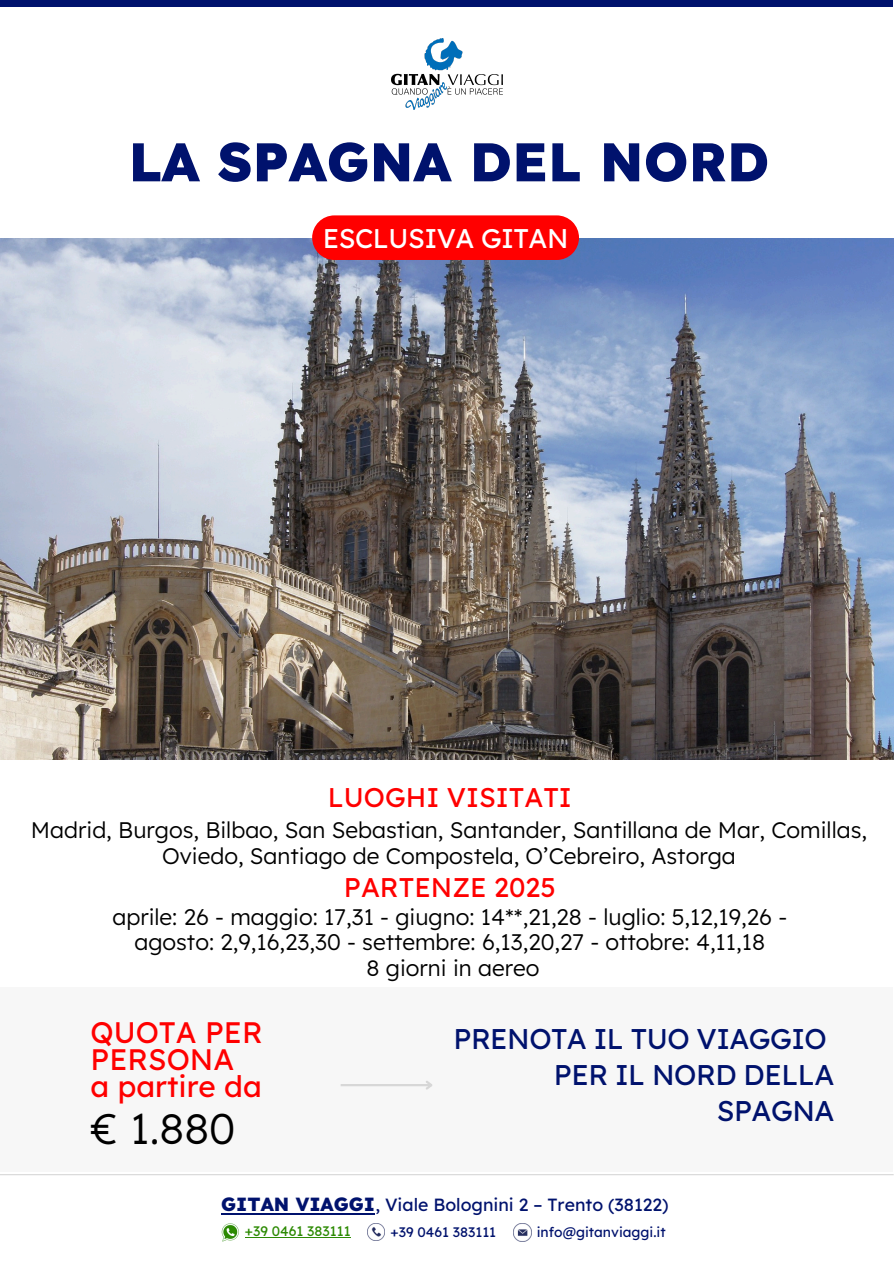
<style>
.page{position:relative;width:894px;height:1264px;background:#fff}
.page>*{position:absolute;margin:0;border:0;box-sizing:border-box;transform-origin:0 0}
.t1{font:800 54.3px "Lexend";color:#00126d}
.t2{font:300 42.75px "Lexend";color:#000}
.t3{font:29.55px/27px "Lexend";color:#f00}
.t4{font:28.5px/36px "Lexend";letter-spacing:-.02em;color:#00126d;text-align:right}
.t5{font:27px "Lexend";color:#f00}
.t6{font:27px "Lexend";letter-spacing:-.02em;color:#fff}
.t7{font:300 22.5px/25.8px "Lexend";color:#000;text-align:center}
.t8{font:17.7px "Lexend";color:#00126d}
.t9{font:13.8px "Lexend";color:#00126d}
.t10{font:13.8px "Lexend";color:#2c8a03}
.s1{font-weight:800;font-size:19.05px}
</style>
<div class="page">
<div style="left:1px;top:986px;width:891px;height:185px;background:#f7f7f7"></div>
<hr style="left:0;top:1174px;width:893px;height:1px;background:#d7d7d7">
<div style="left:1px;top:0;width:891px;height:7px;background:#00126d"></div>
<hr style="left:340px;top:1083px;width:91px;height:3px;background:#d7d7d7">
<svg style="left:423px;top:1081px;width:9px;height:9px"></svg>
<img style="left:221px;top:1223px;width:18px;height:18px">
<hr style="left:245px;top:1236px;width:105px;height:1px;background:#2c8a03">
<img style="left:367px;top:1223px;width:17px;height:17px">
<img style="left:513px;top:1223px;width:18px;height:18px">
<hr style="left:221px;top:1213px;width:154px;height:1px;background:#00126d">
<img style="left:391px;top:38px;width:111px;height:71px">
<img style="left:0;top:238px;width:893px;height:521px">
<div style="left:312px;top:215px;width:267px;height:45px;background:#f00"></div>
<h3 class="t1" style="left:128px;top:127px;width:642px">LA SPAGNA DEL NORD</h3>
<p class="t6" style="left:322px;top:221px;width:247px">ESCLUSIVA GITAN</p>
<h3 class="t5" style="left:328px;top:779px;width:245px">LUOGHI VISITATI</h3>
<h3 class="t7" style="left:31px;top:816px;width:837px">Madrid, Burgos, Bilbao, San Sebastian, Santander, Santillana de Mar, Comillas,<br>Oviedo, Santiago de Compostela, O’Cebreiro, Astorga</h3>
<p class="t5" style="left:344px;top:870px;width:213px">PARTENZE 2025</p>
<h5 class="t7" style="left:112px;top:903px;width:676px">aprile: 26 - maggio: 17,31 - giugno: 14**,21,28 - luglio: 5,12,19,26 - agosto: 2,9,16,23,30 - settembre: 6,13,20,27 - ottobre: 4,11,18<br>8 giorni in aereo</h5>
<p class="t3" style="left:91px;top:1018px;width:173px">QUOTA PER<br>PERSONA<br>a partire da</p>
<h1 class="t2" style="left:91px;top:1100px;width:146px">€ 1.880</h1>
<h6 class="t4" style="left:453px;top:1020px;width:382px">PRENOTA IL TUO VIAGGIO<br>PER IL NORD DELLA<br>SPAGNA</h6>
<p class="t8" style="left:221px;top:1193px;width:449px"><span class="s1">GITAN VIAGGI</span>, Viale Bolognini 2 – Trento (38122)</p>
<h4 class="t10" style="left:245px;top:1222px;width:107px">+39 0461 383111</h4>
<h3 class="t9" style="left:390px;top:1223px;width:107px">+39 0461 383111</h3>
<h4 class="t9" style="left:536px;top:1223px;width:130px">info@gitanviaggi.it</h4>
</div>
